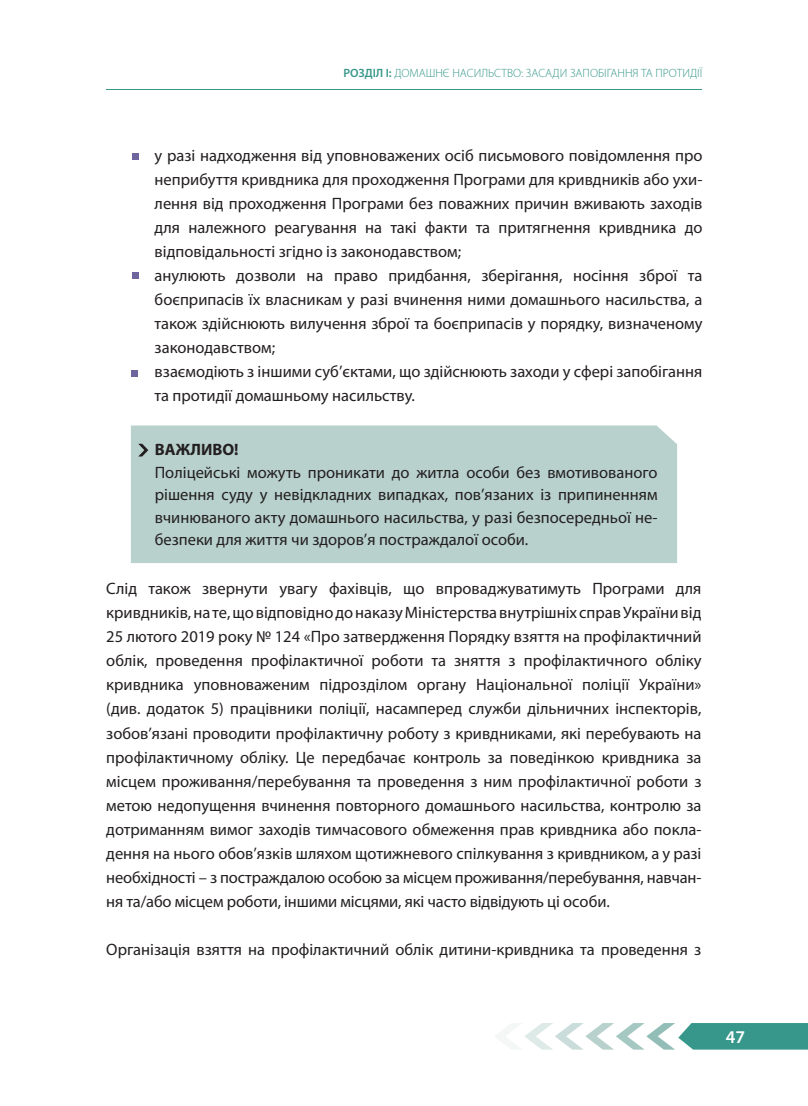
<style>
.page{position:relative;width:808px;height:1106px;background:#fff}
.page>*{position:absolute;margin:0;border:0;box-sizing:border-box;transform-origin:0 0}
.t1{font:600 18px "Myriad Pro";color:#fff}
.t2{font:16.5px/24px "Myriad Pro";color:#231f20;text-align:justify}
.t3{font:700 16.5px "Myriad Pro";color:#231f20}
.t4{font:300 12px "Myriad Pro";color:#37978a}
.s1{font-weight:600}
</style>
<div class="page">
<svg style="left:495px;top:1023px;width:313px;height:26px"></svg>
<hr style="left:106px;top:89px;width:595px;height:1px;background:#37978a">
<div style="left:132px;top:153px;width:6px;height:7px;background:#6e659f"></div>
<div style="left:132px;top:272px;width:6px;height:7px;background:#6e659f"></div>
<div style="left:132px;top:370px;width:6px;height:7px;background:#6e659f"></div>
<div style="left:131px;top:425px;width:546px;height:138px;background:#b8d1cc"></div>
<svg style="left:138px;top:444px;width:10px;height:12px"></svg>
<p class="t4" style="left:344px;top:67px;width:360px"><span class="s1">РОЗДІЛ І:</span> ДОМАШНЄ НАСИЛЬСТВО: ЗАСАДИ ЗАПОБІГАННЯ ТА ПРОТИДІЇ</p>
<p class="t2" style="left:155px;top:144px;width:549px;text-align:left">у разі надходження від уповноважених осіб письмового повідомлення про неприбуття кривдника для проходження Програми для кривдників або ухи&shy;лення від проходження Програми без поважних причин вживають заходів для належного реагування на такі факти та притягнення кривдника до відповідальності згідно із законодавством;<br>анулюють дозволи на право придбання, зберігання, носіння зброї та боєприпасів їх власникам у разі вчинення ними домашнього насильства, а також здійснюють вилучення зброї та боєприпасів у порядку, визначеному законодавством;<br>взаємодіють з іншими суб’єктами, що здійснюють заходи у сфері запобігання та протидії домашньому насильству.</p>
<p class="t3" style="left:155px;top:440px;width:34px">ВАЖЛИ</p>
<p class="t3" style="left:213px;top:440px;width:28px">ВО!</p>
<p class="t2" style="left:155px;top:461px;width:504px;line-height:22.5px">Поліцейські можуть проникати до житла особи без вмотивованого рішення суду у невідкладних випадках, пов’язаних із припиненням вчинюваного акту домашнього насильства, у разі безпосередньої не&shy;безпеки для життя чи здоров’я постраждалої особи.</p>
<p class="t2" style="left:106px;top:577px;width:597px">Слід також звернути увагу фахівців, що впроваджуватимуть Програми для кривдників, на те, що відповідно до наказу Міністерства внутрішніх справ України від 25 лютого 2019 року № 124 «Про затвердження Порядку взяття на профілактичний облік, проведення профілактичної роботи та зняття з профілактичного обліку кривдника уповноваженим підрозділом органу Національної поліції України» (див. додаток 5) працівники поліції, насамперед служби дільничних інспекторів, зобов’язані проводити профілактичну роботу з кривдниками, які перебувають на профілактичному обліку. Це передбачає контроль за поведінкою кривдника за місцем проживання/перебування та проведення з ним профілактичної роботи з метою недопущення вчинення повторного домашнього насильства, контролю за дотриманням вимог заходів тимчасового обмеження прав кривдника або покла&shy;дення на нього обов’язків шляхом щотижневого спілкування з кривдником, а у разі необхідності – з постраждалою особою за місцем проживання/перебування, навчан&shy;ня та/або місцем роботи, іншими місцями, які часто відвідують ці особи.</p>
<p class="t2" style="left:106px;top:937px;width:597px">Організація взяття на профілактичний облік дитини-кривдника та проведення з</p>
<p class="t1" style="left:726px;top:1026px;width:21px">47</p>
</div>
